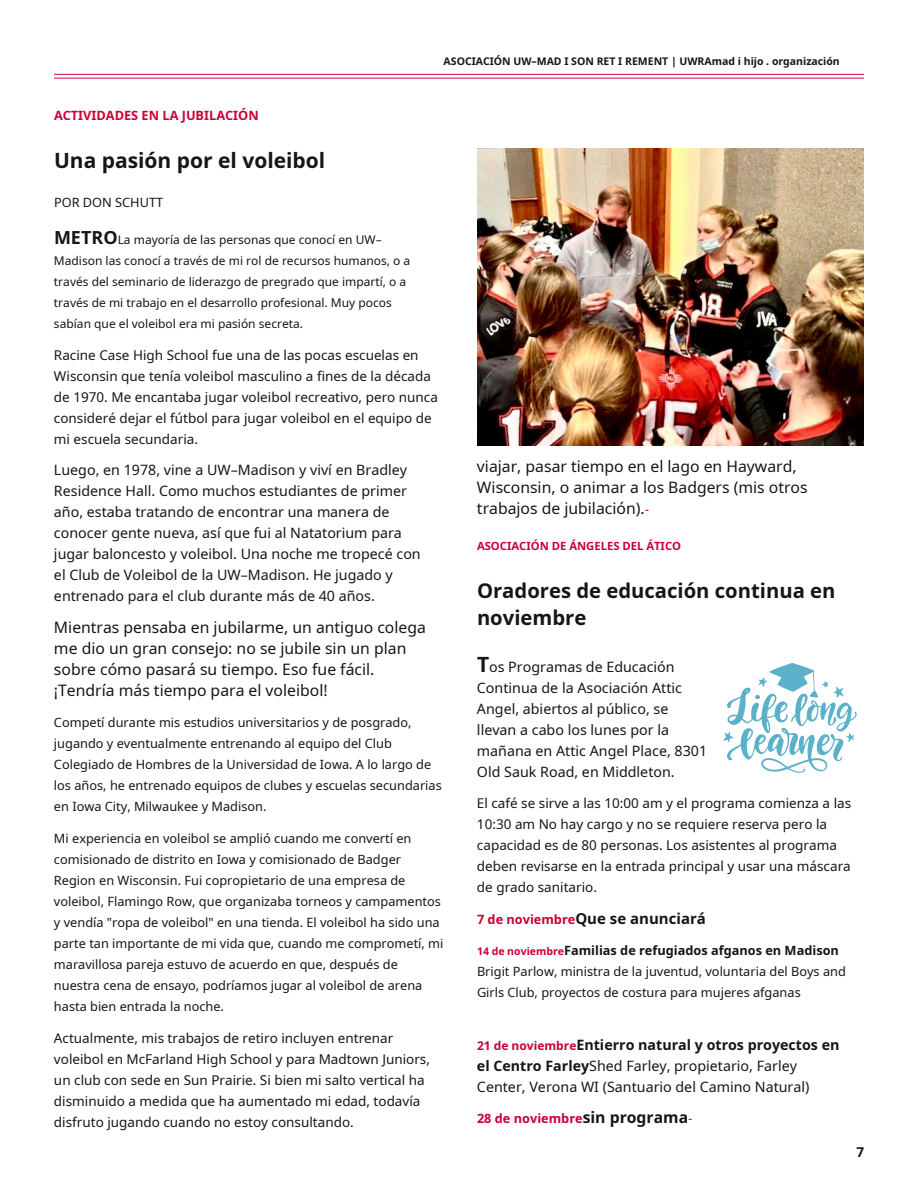
<style>
.page{position:relative;width:918px;height:1188px;background:#fff}
.page>*{position:absolute;margin:0;border:0;box-sizing:border-box;transform-origin:0 0}
.t1{font:700 21px "Noto Sans";color:#171615}
.t2{font:700 20.25px/27px "Noto Sans";color:#171615}
.t3{font:15.75px/21px "Noto Sans";color:#171615}
.t4{font:700 15px "Noto Sans";color:#171615}
.t5{font:14.25px/21px "Noto Sans";color:#171615}
.t6{font:13.5px/21px "Noto Sans";color:#171615}
.t7{font:700 13.5px "Noto Sans";color:#171615}
.t8{font:12.75px/21px "Noto Sans";color:#171615}
.t9{font:700 12.75px "Noto Sans";color:#ca0036}
.t10{font:12px/21px "Noto Sans";color:#171615}
.t11{font:700 11.25px "Noto Sans";color:#ca0036}
.t12{font:700 10.5px "Noto Sans";color:#171615}
.s1{font-weight:700;font-size:18px}
.s2{font-size:13.5px;color:#ca0036}
.s3{font-weight:700;font-size:21px}
.s4{font-size:12.75px;color:#ca0036}
.s5{font-weight:700;font-size:10.5px;color:#ca0036}
.s6{font-weight:700}
.s7{font-weight:700;font-size:12px;color:#ca0036}
.s8{font-size:15.75px;color:#171615}
.s9{font-weight:400;font-size:13.5px}
</style>
<div class="page">
<hr style="left:54px;top:74px;width:810px;height:1px;background:#cd1141">
<hr style="left:54px;top:78px;width:810px;height:1px;background:#cd1141">
<img style="left:477px;top:149px;width:387px;height:297px">
<svg style="left:723px;top:663px;width:134px;height:110px"></svg>
<p class="t12" style="left:444px;top:54px;width:398px">ASOCIACIÓN UW–MAD I SON RET I REMENT | UWRAmad i hijo . organización</p>
<p class="t9" style="left:54px;top:106px;width:206px">ACTIVIDADES EN LA JUBILACIÓN</p>
<h1 class="t1" style="left:54px;top:145px;width:273px">Una pasión por el voleibol</h1>
<p class="t8" style="left:54px;top:191px;width:111px">POR DON SCHUTT</p>
<p class="t10" style="left:54px;top:229px;width:358px"><span class="s1">METRO</span>La mayoría de las personas que conocí en UW– Madison las conocí a través de mi rol de recursos humanos, o a través del seminario de liderazgo de pregrado que impartí, o a través de mi trabajo en el desarrollo profesional. Muy pocos sabían que el voleibol era mi pasión secreta.</p>
<p class="t6" style="left:54px;top:344px;width:386px">Racine Case High School fue una de las pocas escuelas en Wisconsin que tenía voleibol masculino a fines de la década de 1970. Me encantaba jugar voleibol recreativo, pero nunca consideré dejar el fútbol para jugar voleibol en el equipo de mi escuela secundaria.</p>
<p class="t5" style="left:54px;top:459px;width:368px">Luego, en 1978, vine a UW–Madison y viví en Bradley Residence Hall. Como muchos estudiantes de primer año, estaba tratando de encontrar una manera de conocer gente nueva, así que fui al Natatorium para jugar baloncesto y voleibol. Una noche me tropecé con el Club de Voleibol de la UW–Madison. He jugado y entrenado para el club durante más de 40 años.</p>
<p class="t3" style="left:477px;top:456px;width:332px">viajar, pasar tiempo en el lago en Hayward,<br>Wisconsin, o animar a los Badgers (mis otros trabajos de jubilación).<span class="s2">-</span></p>
<p class="t11" style="left:477px;top:538px;width:206px">ASOCIACIÓN DE ÁNGELES DEL ÁTICO</p>
<h2 class="t2" style="left:477px;top:577px;width:360px">Oradores de educación continua en noviembre</h2>
<p class="t3" style="left:54px;top:616px;width:373px">Mientras pensaba en jubilarme, un antiguo colega me dio un gran consejo: no se jubile sin un plan sobre cómo pasará su tiempo. Eso fue fácil. ¡Tendría más tiempo para el voleibol!</p>
<p class="t5" style="left:477px;top:656px;width:232px"><span class="s3">T</span>os Programas de Educación<br>Continua de la Asociación Attic<br>Angel, abiertos al público, se llevan a cabo los lunes por la mañana en Attic Angel Place, 8301<br>Old Sauk Road, en Middleton.</p>
<p class="t8" style="left:54px;top:712px;width:389px">Competí durante mis estudios universitarios y de posgrado, jugando y eventualmente entrenando al equipo del Club Colegiado de Hombres de la Universidad de Iowa. A lo largo de los años, he entrenado equipos de clubes y escuelas secundarias en Iowa City, Milwaukee y Madison.</p>
<p class="t6" style="left:477px;top:793px;width:376px">El café se sirve a las 10:00 am y el programa comienza a las 10:30 am No hay cargo y no se requiere reserva pero la capacidad es de 80 personas. Los asistentes al programa deben revisarse en la entrada principal y usar una máscara de grado sanitario.</p>
<p class="t8" style="left:54px;top:828px;width:391px">Mi experiencia en voleibol se amplió cuando me convertí en comisionado de distrito en Iowa y comisionado de Badger Region en Wisconsin. Fui copropietario de una empresa de voleibol, Flamingo Row, que organizaba torneos y campamentos y vendía "ropa de voleibol" en una tienda. El voleibol ha sido una parte tan importante de mi vida que, cuando me comprometí, mi maravillosa pareja estuvo de acuerdo en que, después de nuestra cena de ensayo, podríamos jugar al voleibol de arena hasta bien entrada la noche.</p>
<p class="t4" style="left:477px;top:908px;width:231px"><span class="s4">7 de noviembre</span>Que se anunciará</p>
<p class="t8" style="left:477px;top:940px;width:370px"><span class="s5">14 de noviembre</span><span class="s6">Familias de refugiados afganos en Madison<br></span>Brigit Parlow, ministra de la juventud, voluntaria del Boys and<br>Girls Club, proyectos de costura para mujeres afganas</p>
<p class="t6" style="left:54px;top:1027px;width:378px">Actualmente, mis trabajos de retiro incluyen entrenar voleibol en McFarland High School y para Madtown Juniors, un club con sede en Sun Prairie. Si bien mi salto vertical ha disminuido a medida que ha aumentado mi edad, todavía disfruto jugando cuando no estoy consultando.</p>
<p class="t5" style="left:477px;top:1034px;width:364px"><span class="s7">21 de noviembre</span><span class="s6">Entierro natural y otros proyectos en el Centro Farley</span>Shed Farley, propietario, Farley<br>Center, Verona WI (Santuario del Camino Natural)</p>
<p class="t9" style="left:477px;top:1110px;width:217px">28 de noviembre<span class="s8">sin programa</span><span class="s9">-</span></p>
<p class="t7" style="left:857px;top:1142px;width:9px">7</p>
</div>
